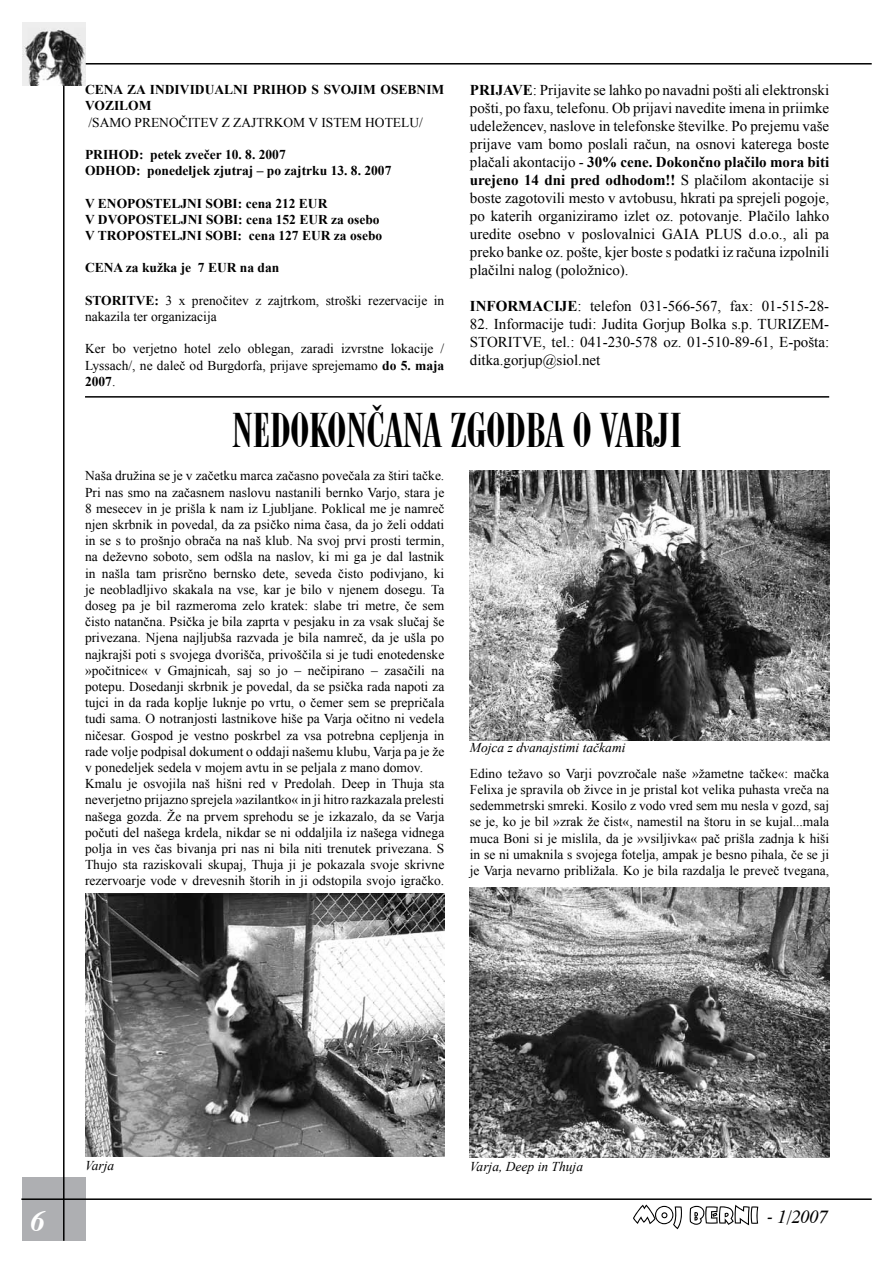
<style>
.page{position:relative;width:893px;height:1263px;background:#fff}
.page>*{position:absolute;margin:0;border:0;box-sizing:border-box;transform-origin:0 0}
.t1{font:46.5px "Modern 735 BT Roman A";color:#000}
.t2{font:italic 700 30px "Dutch 801 BT";color:#fff}
.t3{font:italic 18px "Dutch 801 BT";color:#000}
.t4{font:15px/18px "Times New Roman";color:#000;text-align:justify}
.t5{font:13.5px/16.2px "Times New Roman";color:#000}
.t6{font:700 13.5px/16.2px "Times New Roman";color:#000}
.t7{font:italic 13.5px "Times New Roman";color:#000}
.s1{font-weight:700}
</style>
<div class="page">
<img style="left:22px;top:22px;width:63px;height:63px">
<div style="left:22px;top:1178px;width:63px;height:63px;background:#aeafb2"></div>
<hr style="left:63px;top:86px;width:2px;height:1155px;background:#000">
<hr style="left:86px;top:63px;width:786px;height:2px;background:#000">
<hr style="left:21px;top:1198px;width:851px;height:2px;background:#000">
<svg style="left:633px;top:1204px;width:125px;height:25px"></svg>
<hr style="left:85px;top:396px;width:744px;height:2px;background:#000">
<img style="left:85px;top:894px;width:359px;height:263px">
<img style="left:470px;top:471px;width:359px;height:269px">
<img style="left:470px;top:888px;width:359px;height:269px">
<p class="t6" style="left:85px;top:81px;width:361px">CENA ZA INDIVIDUALNI PRIHOD S SVOJIM OSEBNIM<br>VOZILOM</p>
<p class="t5" style="left:88px;top:114px;width:336px">/SAMO PRENOČITEV Z ZAJTRKOM V ISTEM HOTELU/</p>
<p class="t6" style="left:85px;top:146px;width:308px">PRIHOD: petek zvečer 10. 8. 2007<br>ODHOD: ponedeljek zjutraj – po zajtrku 13. 8. 2007</p>
<p class="t6" style="left:85px;top:195px;width:299px">V ENOPOSTELJNI SOBI: cena 212 EUR<br>V DVOPOSTELJNI SOBI: cena 152 EUR za osebo<br>V TROPOSTELJNI SOBI: cena 127 EUR za osebo</p>
<p class="t6" style="left:85px;top:259px;width:196px">CENA za kužka je 7 EUR na dan</p>
<p class="t5" style="left:85px;top:292px;width:361px"><span class="s1">STORITVE:</span> 3 x prenočitev z zajtrkom, stroški rezervacije in nakazila ter organizacija</p>
<p class="t5" style="left:85px;top:341px;width:361px;text-align:justify">Ker bo verjetno hotel zelo oblegan, zaradi izvrstne lokacije / Lyssach/, ne daleč od Burgdorfa, prijave sprejemamo <span class="s1">do 5. maja 2007</span>.</p>
<p class="t4" style="left:470px;top:81px;width:361px"><span class="s1">PRIJAVE</span>: Prijavite se lahko po navadni pošti ali elektronski pošti, po faxu, telefonu. Ob prijavi navedite imena in priimke udeležencev, naslove in telefonske številke. Po prejemu vaše prijave vam bomo poslali račun, na osnovi katerega boste plačali akontacijo - <span class="s1">30% cene. Dokončno plačilo mora biti urejeno 14 dni pred odhodom!!</span> S plačilom akontacije si boste zagotovili mesto v avtobusu, hkrati pa sprejeli pogoje, po katerih organiziramo izlet oz. potovanje. Plačilo lahko uredite osebno v poslovalnici GAIA PLUS d.o.o., ali pa preko banke oz. pošte, kjer boste s podatki iz računa izpolnili plačilni nalog (položnico).</p>
<p class="t4" style="left:470px;top:297px;width:361px"><span class="s1">INFORMACIJE</span>: telefon 031-566-567, fax: 01-515-28-</p>
<p class="t4" style="left:470px;top:315px;width:361px">82. Informacije tudi: Judita Gorjup Bolka s.p. TURIZEM-STORITVE, tel.: 041-230-578 oz. 01-510-89-61, E-pošta: ditka.gorjup@siol.net</p>
<h1 class="t1" style="left:232px;top:403px;width:451px">NEDOKONČANA ZGODBA O VARJI</h1>
<p class="t5" style="left:85px;top:467px;width:361px">Naša družina se je v začetku marca začasno povečala za štiri tačke.<br>Pri nas smo na začasnem naslovu nastanili bernko Varjo, stara je 8 mesecev in je prišla k nam iz Ljubljane. Poklical me je namreč njen skrbnik in povedal, da za psičko nima časa, da jo želi oddati in se s to prošnjo obrača na naš klub. Na svoj prvi prosti termin, na deževno soboto, sem odšla na naslov, ki mi ga je dal lastnik in našla tam prisrčno bernsko dete, seveda čisto podivjano, ki je neobladljivo skakala na vse, kar je bilo v njenem dosegu. Ta doseg pa je bil razmeroma zelo kratek: slabe tri metre, če sem čisto natančna. Psička je bila zaprta v pesjaku in za vsak slučaj še privezana. Njena najljubša razvada je bila namreč, da je ušla po najkrajši poti s svojega dvorišča, privoščila si je tudi enotedenske »počitnice« v Gmajnicah, saj so jo – nečipirano – zasačili na potepu. Dosedanji skrbnik je povedal, da se psička rada napoti za tujci in da rada koplje luknje po vrtu, o čemer sem se prepričala tudi sama. O notranjosti lastnikove hiše pa Varja očitno ni vedela ničesar. Gospod je vestno poskrbel za vsa potrebna cepljenja in rade volje podpisal dokument o oddaji našemu klubu, Varja pa je že v ponedeljek sedela v mojem avtu in se peljala z mano domov.<br>Kmalu je osvojila naš hišni red v Predolah. Deep in Thuja sta neverjetno prijazno sprejela »azilantko« in ji hitro razkazala prelesti našega gozda. Že na prvem sprehodu se je izkazalo, da se Varja počuti del našega krdela, nikdar se ni oddaljila iz našega vidnega polja in ves čas bivanja pri nas ni bila niti trenutek privezana. S Thujo sta raziskovali skupaj, Thuja ji je pokazala svoje skrivne rezervoarje vode v drevesnih štorih in ji odstopila svojo igračko.</p>
<p class="t7" style="left:470px;top:738px;width:157px">Mojca z dvanajstimi tačkami</p>
<p class="t5" style="left:470px;top:765px;width:361px;text-align:justify">Edino težavo so Varji povzročale naše »žametne tačke«: mačka Felixa je spravila ob živce in je pristal kot velika puhasta vreča na sedemmetrski smreki. Kosilo z vodo vred sem mu nesla v gozd, saj se je, ko je bil »zrak že čist«, namestil na štoru in se kujal...mala muca Boni si je mislila, da je »vsiljivka« pač prišla zadnja k hiši in se ni umaknila s svojega fotelja, ampak je besno pihala, če se ji je Varja nevarno približala. Ko je bila razdalja le preveč tvegana,</p>
<p class="t7" style="left:85px;top:1156px;width:31px">Varja</p>
<p class="t7" style="left:470px;top:1157px;width:115px">Varja, Deep in Thuja</p>
<h2 class="t2" style="left:31px;top:1201px;width:16px">6</h2>
<h3 class="t3" style="left:767px;top:1205px;width:62px">- 1/2007</h3>
</div>
